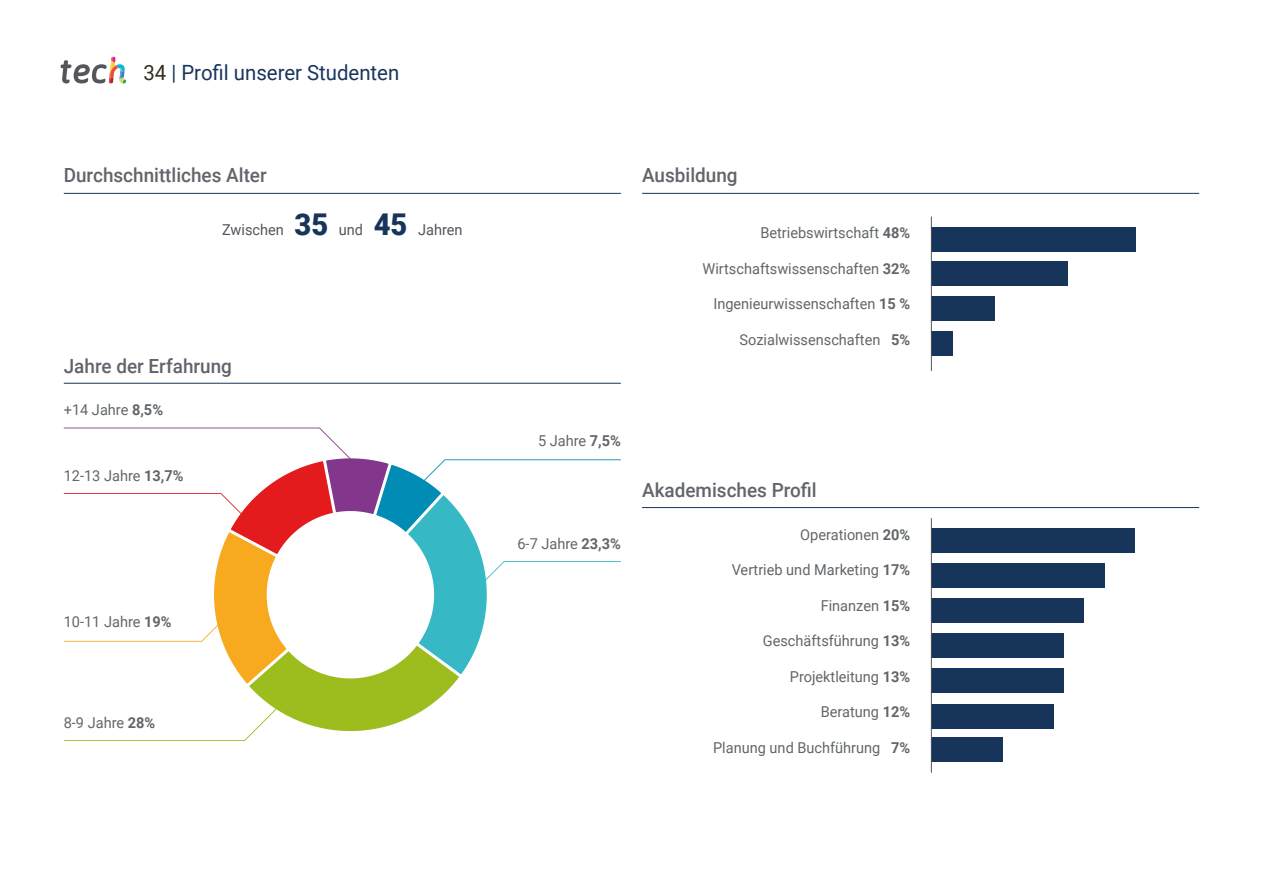
<style>
.page{position:relative;width:1263px;height:893px;background:#fff}
.page>*{position:absolute;margin:0;border:0;box-sizing:border-box;transform-origin:0 0}
.t1{font:21px "Roboto";color:#1a355c}
.t2{font:500 19.5px "Roboto";color:#61646a}
.t3{font:15px "Roboto";color:#62666a}
.t4{font:15px "Roboto";color:#52555b}
.s1{color:#312e20}
.s2{font-weight:900;font-size:30px;color:#17355b}
.s3{font-weight:700}
</style>
<div class="page">
<svg style="left:61px;top:57px;width:65px;height:27px"></svg>
<hr style="left:64px;top:193px;width:557px;height:1px;background:#17355b">
<hr style="left:642px;top:193px;width:557px;height:1px;background:#17355b">
<div style="left:931px;top:227px;width:204px;height:25px;background:#17355b"></div>
<div style="left:931px;top:262px;width:136px;height:24px;background:#17355b"></div>
<div style="left:931px;top:296px;width:64px;height:25px;background:#17355b"></div>
<div style="left:931px;top:331px;width:21px;height:25px;background:#17355b"></div>
<hr style="left:931px;top:217px;width:1px;height:154px;background:#52555b">
<div style="left:931px;top:563px;width:173px;height:25px;background:#17355b"></div>
<div style="left:931px;top:704px;width:123px;height:25px;background:#17355b"></div>
<div style="left:931px;top:737px;width:72px;height:25px;background:#17355b"></div>
<hr style="left:642px;top:507px;width:557px;height:1px;background:#17355b">
<div style="left:931px;top:528px;width:204px;height:25px;background:#17355b"></div>
<div style="left:931px;top:598px;width:153px;height:25px;background:#17355b"></div>
<div style="left:931px;top:633px;width:132px;height:25px;background:#17355b"></div>
<div style="left:931px;top:668px;width:132px;height:24px;background:#17355b"></div>
<hr style="left:931px;top:518px;width:1px;height:255px;background:#52555b">
<hr style="left:64px;top:383px;width:557px;height:1px;background:#17355b">
<svg style="left:64px;top:428px;width:557px;height:313px"></svg>
<h1 class="t1" style="left:144px;top:57px;width:257px"><span class="s1">34</span> | Profil unserer Studenten</h1>
<h2 class="t2" style="left:64px;top:161px;width:204px">Durchschnittliches Alter</h2>
<p class="t4" style="left:222px;top:219px;width:242px">Zwischen <span class="s2">35</span> und <span class="s2">45</span> Jahren</p>
<h2 class="t2" style="left:64px;top:352px;width:170px">Jahre der Erfahrung</h2>
<p class="t3" style="left:64px;top:399px;width:101px">+14 Jahre <span class="s3">8,5%</span></p>
<p class="t3" style="left:64px;top:465px;width:121px">12-13 Jahre <span class="s3">13,7%</span></p>
<p class="t3" style="left:64px;top:611px;width:109px">10-11 Jahre <span class="s3">19%</span></p>
<p class="t3" style="left:64px;top:712px;width:93px">8-9 Jahre <span class="s3">28%</span></p>
<h2 class="t2" style="left:642px;top:161px;width:97px">Ausbildung</h2>
<p class="t3" style="left:760px;top:222px;width:151px">Betriebswirtschaft <span class="s3">48%</span></p>
<p class="t3" style="left:702px;top:258px;width:209px">Wirtschaftswissenschaften <span class="s3">32%</span></p>
<p class="t3" style="left:713px;top:293px;width:198px">Ingenieurwissenschaften <span class="s3">15 %</span></p>
<p class="t3" style="left:739px;top:329px;width:172px">Sozialwissenschaften <span class="s3">5%</span></p>
<p class="t3" style="left:538px;top:430px;width:84px">5 Jahre <span class="s3">7,5%</span></p>
<p class="t3" style="left:517px;top:533px;width:105px">6-7 Jahre <span class="s3">23,3%</span></p>
<h2 class="t2" style="left:642px;top:476px;width:176px">Akademisches Profil</h2>
<p class="t3" style="left:800px;top:524px;width:111px">Operationen <span class="s3">20%</span></p>
<p class="t3" style="left:732px;top:559px;width:180px">Vertrieb und Marketing <span class="s3">17%</span></p>
<p class="t3" style="left:821px;top:595px;width:91px">Finanzen <span class="s3">15%</span></p>
<p class="t3" style="left:763px;top:630px;width:149px">Geschäftsführung <span class="s3">13%</span></p>
<p class="t3" style="left:790px;top:666px;width:122px">Projektleitung <span class="s3">13%</span></p>
<p class="t3" style="left:821px;top:701px;width:91px">Beratung <span class="s3">12%</span></p>
<p class="t3" style="left:713px;top:737px;width:198px">Planung und Buchführung <span class="s3">7%</span></p>
</div>
